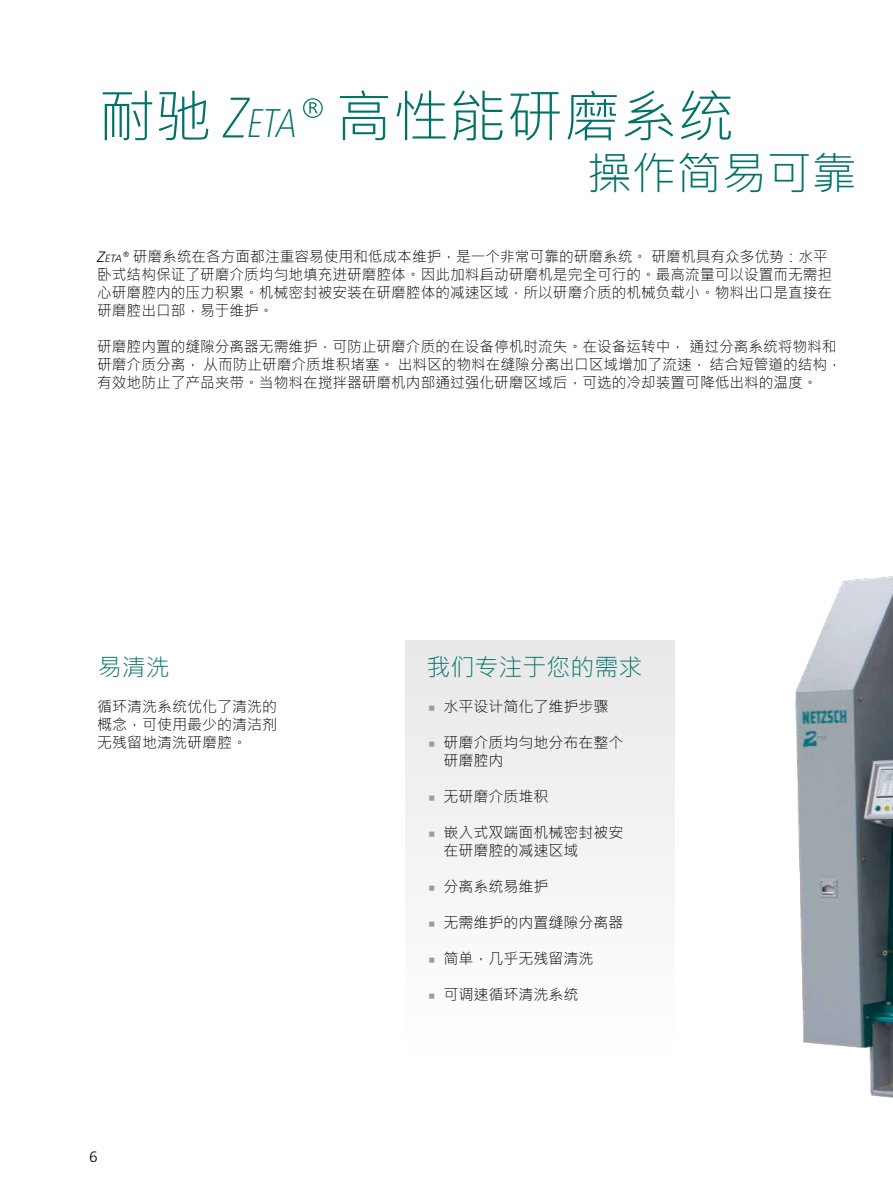
<style>
.page{position:relative;width:893px;height:1191px;background:#fff}
.page>*{position:absolute;margin:0;border:0;box-sizing:border-box;transform-origin:0 0}
.t1{font:300 57px "Microsoft Jheng Hei";color:#007268}
.t2{font:45px "Frutiger Neue LTW1 G";color:#9c9c9d}
.t3{font:300 45px "Microsoft Jheng Hei";color:#007268}
.t4{font:300 24px "Microsoft Jheng Hei";color:#007268}
.t5{font:300 15px/18px "Microsoft Jheng Hei";color:#000}
.t6{font:300 15px "Frutiger Neue LTW1 G";color:#000}
.s1{font-style:inherit}
.s2{font-family:"Frutiger Neue LTW1 G";font-weight:100;font-style:italic;font-stretch:condensed}
.s3{font-family:"Frutiger Neue LTW1 G";font-weight:100;font-style:italic;font-stretch:condensed;font-size:39.9px}
.s4{font-family:"Frutiger Neue LTW1 G";font-style:italic}
.s5{font-family:"Frutiger Neue LTW1 G";font-style:italic;font-size:10.5px}
</style>
<div class="page">
<img style="left:795px;top:576px;width:98px;height:522px">
<div style="left:405px;top:640px;width:269px;height:441px;background:#f4f4f4"></div>
<h1 class="t1" style="left:98px;top:80px;width:638px"><span class="s1">耐驰</span> <span class="s2">Z</span><span class="s3">eta</span><span class="s2">®</span> 高性能研磨系统</h1>
<h2 class="t3" style="left:587px;top:145px;width:271px">操作简易可靠</h2>
<p class="t5" style="left:97px;top:247px;width:737px"><span class="s4">Z</span><span class="s5">eta</span><span class="s4">®</span> 研磨系统在各方面都注重容易使用和低成本维护，是一个非常可靠的研磨系统。 研磨机具有众多优势：水平卧式结构保证了研磨介质均匀地填充进研磨腔体。因此加料启动研磨机是完全可行的。最高流量可以设置而无需担心研磨腔内的压力积累。机械密封被安装在研磨腔体的减速区域，所以研磨介质的机械负载小。物料出口是直接在研磨腔出口部，易于维护。</p>
<p class="t5" style="left:97px;top:337px;width:746px">研磨腔内置的缝隙分离器无需维护，可防止研磨介质的在设备停机时流失。在设备运转中， 通过分离系统将物料和研磨介质分离， 从而防止研磨介质堆积堵塞。 出料区的物料在缝隙分离出口区域增加了流速， 结合短管道的结构，有效地防止了产品夹带。当物料在搅拌器研磨机内部通过强化研磨区域后，可选的冷却装置可降低出料的温度。</p>
<h3 class="t4" style="left:98px;top:652px;width:73px">易清洗</h3>
<p class="t5" style="left:97px;top:697px;width:181px;text-align:justify">循环清洗系统优化了清洗的概念，可使用最少的清洁剂无残留地清洗研磨腔。</p>
<p class="t6" style="left:89px;top:1147px;width:10px">6</p>
<h3 class="t4" style="left:426px;top:652px;width:217px">我们专注于您的需求</h3>
<h2 class="t2" style="left:426px;top:677px;width:12px">∙</h2>
<p class="t5" style="left:443px;top:697px;width:166px">水平设计简化了维护步骤</p>
<h2 class="t2" style="left:426px;top:713px;width:12px">∙</h2>
<p class="t5" style="left:443px;top:733px;width:181px">研磨介质均匀地分布在整个研磨腔内</p>
<h2 class="t2" style="left:426px;top:767px;width:12px">∙</h2>
<p class="t5" style="left:443px;top:787px;width:106px">无研磨介质堆积</p>
<h2 class="t2" style="left:426px;top:803px;width:12px">∙</h2>
<p class="t5" style="left:443px;top:823px;width:181px">嵌入式双端面机械密封被安在研磨腔的减速区域</p>
<h2 class="t2" style="left:426px;top:857px;width:12px">∙</h2>
<p class="t5" style="left:443px;top:877px;width:106px">分离系统易维护</p>
<h2 class="t2" style="left:426px;top:893px;width:12px">∙</h2>
<p class="t5" style="left:443px;top:913px;width:181px">无需维护的内置缝隙分离器</p>
<h2 class="t2" style="left:426px;top:929px;width:12px">∙</h2>
<p class="t5" style="left:443px;top:949px;width:151px">简单，几乎无残留清洗</p>
<h2 class="t2" style="left:426px;top:965px;width:12px">∙</h2>
<p class="t5" style="left:443px;top:985px;width:136px">可调速循环清洗系统</p>
</div>
